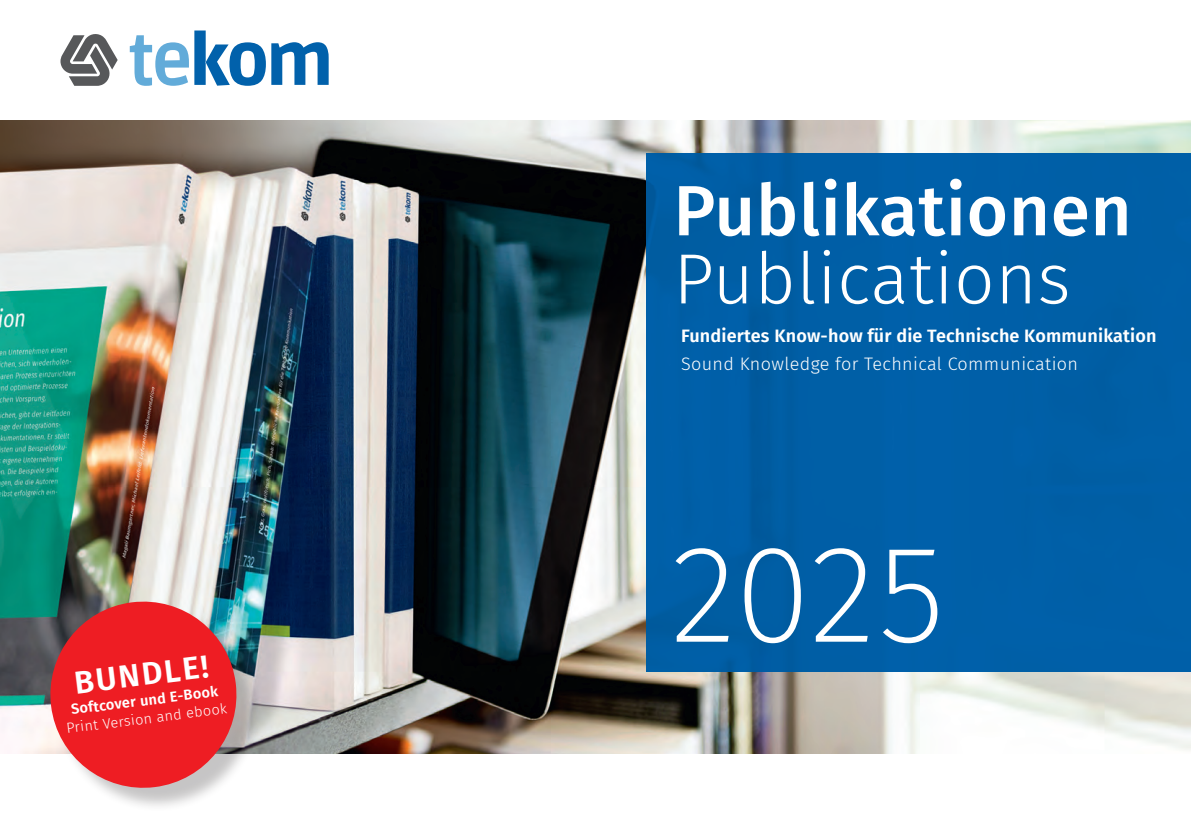
<style>
.page{position:relative;width:1191px;height:840px;background:#fff}
.page>*{position:absolute;margin:0;border:0;box-sizing:border-box;transform-origin:0 0}
.t1{font:200 138.4px "Fira Sans";color:#fff}
.t2{font:500 71px "Fira Sans";letter-spacing:.01em;color:#fff}
.t3{font:300 71px "Fira Sans";letter-spacing:.01em;color:#fff}
.t4{font:600 32px "Fira Sans";color:#fff}
.t5{font:600 18px "Fira Sans";letter-spacing:.01em;color:#fff}
.t6{font:300 18px "Fira Sans";letter-spacing:.02em;color:#fff}
.t7{font:300 14.6px "Fira Sans";color:#fff}
.t8{font:600 14.6px "Fira Sans";color:#fff}
</style>
<div class="page">
<img style="left:0;top:120px;width:1191px;height:633px">
<svg style="left:130px;top:30px;width:199px;height:56px"></svg>
<svg style="left:60px;top:34px;width:58px;height:52px"></svg>
<div style="left:54px;top:604px;width:207px;height:207px;background:#231f20;opacity:.26"></div>
<svg style="left:45px;top:595px;width:197px;height:197px;background:#d74a4e"></svg>
<div style="left:646px;top:153px;width:545px;height:518px;background:#0161ab"></div>
<h3 class="t4" style="left:71px;top:656px;width:137px;rotate:-7deg">BUNDLE!</h3>
<p class="t8" style="left:70px;top:697px;width:149px;rotate:-7deg">Softcover und E-Book</p>
<p class="t7" style="left:65px;top:717px;width:163px;rotate:-7deg">Print Version and ebook</p>
<h2 class="t2" style="left:673px;top:153px;width:460px">Publikationen</h2>
<h2 class="t3" style="left:673px;top:228px;width:398px">Publications</h2>
<p class="t5" style="left:681px;top:321px;width:477px">Fundiertes Know-how für die Technische Kommunikation</p>
<p class="t6" style="left:681px;top:350px;width:398px">Sound Knowledge for Technical Communication</p>
<h1 class="t1" style="left:670px;top:496px;width:275px">2025</h1>
</div>
